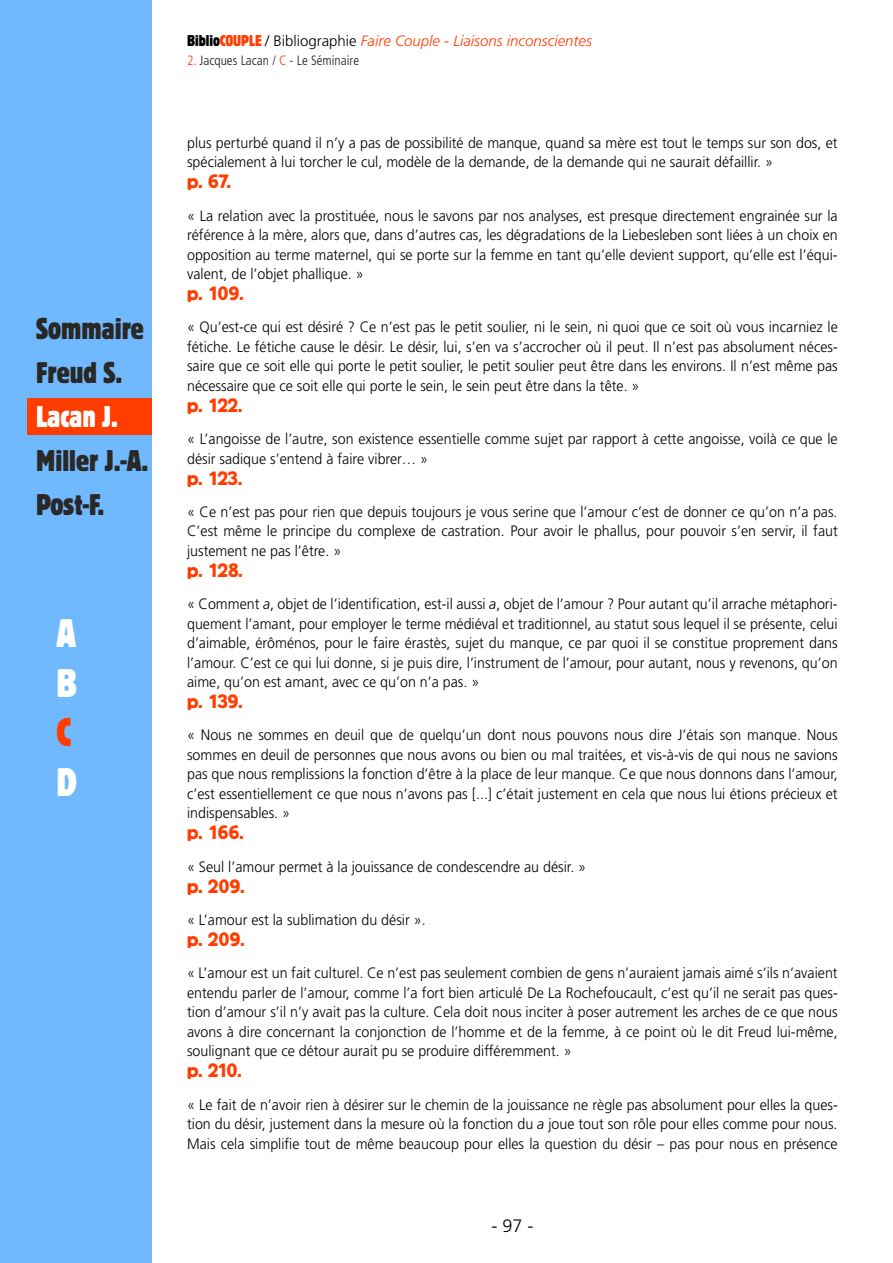
<style>
.page{position:relative;width:893px;height:1263px;background:#fff}
.page>*{position:absolute;margin:0;border:0;box-sizing:border-box;transform-origin:0 0}
.t1{font:42px/49.8px "C Block";color:#fff}
.t2{font:42px "C Block";color:#ff3d00}
.t3{font:31.5px/43.8px "C Block";color:#2a2827}
.t4{font:31.5px "C Block";color:#fff}
.t5{font:19.5px "Block BE";color:#ff3d00}
.t6{font:300 18px "Frutiger";color:#000}
.t7{font:300 15px/19.5px "Frutiger";color:#000;text-align:justify;scale:.95 1}
.t8{font:italic 300 15px "Frutiger";color:#ff3d00}
.t9{font:300 condensed 13.5px "Frutiger";color:#1e1e1c}
.s1{font-family:"C Block";font-weight:400;font-style:normal;font-size:16.5px;color:#000}
.s2{font-family:"C Block";font-weight:400;font-style:normal;font-size:16.5px}
.s3{font-style:normal;color:#000}
.s4{color:#ff3d00}
.s5{font-style:italic}
</style>
<div class="page">
<div style="left:0;top:0;width:152px;height:1263px;background:#71b9ff"></div>
<div style="left:28px;top:398px;width:124px;height:36px;background:#ff3d00"></div>
<h2 class="t3" style="left:36px;top:309px;width:109px">Sommaire</h2>
<h2 class="t3" style="left:36px;top:353px;width:88px">Freud S.</h2>
<h2 class="t4" style="left:36px;top:395px;width:84px">Lacan J.</h2>
<h2 class="t3" style="left:36px;top:441px;width:114px">Miller J.-A.<br>Post-F.</h2>
<h1 class="t1" style="left:56px;top:611px;width:22px">A<br>B</h1>
<h1 class="t2" style="left:56px;top:704px;width:17px">C</h1>
<h1 class="t1" style="left:56px;top:761px;width:22px">D</h1>
<p class="t8" style="left:187px;top:32px;width:406px"><span class="s1">Biblio</span><span class="s2">COUPLE</span> <span class="s3">/ Bibliographie</span> Faire Couple - Liaisons inconscientes</p>
<p class="t9" style="left:187px;top:53px;width:174px"><span class="s4">2.</span> Jacques Lacan / <span class="s4">C</span> - Le Séminaire</p>
<p class="t7" style="left:187px;top:133px;width:686px">plus perturbé quand il n’y a pas de possibilité de manque, quand sa mère est tout le temps sur son dos, et spécialement à lui torcher le cul, modèle de la demande, de la demande qui ne saurait défaillir. »</p>
<h3 class="t5" style="left:187px;top:171px;width:45px">p. 67.</h3>
<p class="t7" style="left:187px;top:206px;width:686px">« La relation avec la prostituée, nous le savons par nos analyses, est presque directement engrainée sur la référence à la mère, alors que, dans d’autres cas, les dégradations de la Liebesleben sont liées à un choix en opposition au terme maternel, qui se porte sur la femme en tant qu’elle devient support, qu’elle est l’équi&shy;valent, de l’objet phallique. »</p>
<h3 class="t5" style="left:187px;top:282px;width:58px">p. 109.</h3>
<p class="t7" style="left:187px;top:317px;width:686px">« Qu’est-ce qui est désiré ? Ce n’est pas le petit soulier, ni le sein, ni quoi que ce soit où vous incarniez le fétiche. Le fétiche cause le désir. Le désir, lui, s’en va s’accrocher où il peut. Il n’est pas absolument néces&shy;saire que ce soit elle qui porte le petit soulier, le petit soulier peut être dans les environs. Il n’est même pas nécessaire que ce soit elle qui porte le sein, le sein peut être dans la tête. »</p>
<h3 class="t5" style="left:187px;top:394px;width:57px">p. 122.</h3>
<p class="t7" style="left:187px;top:429px;width:686px">« L’angoisse de l’autre, son existence essentielle comme sujet par rapport à cette angoisse, voilà ce que le désir sadique s’entend à faire vibrer… »</p>
<h3 class="t5" style="left:187px;top:467px;width:57px">p. 123.</h3>
<p class="t7" style="left:187px;top:502px;width:686px">« Ce n’est pas pour rien que depuis toujours je vous serine que l’amour c’est de donner ce qu’on n’a pas.<br>C’est même le principe du complexe de castration. Pour avoir le phallus, pour pouvoir s’en servir, il faut justement ne pas l’être. »</p>
<h3 class="t5" style="left:187px;top:559px;width:57px">p. 128.</h3>
<p class="t7" style="left:187px;top:594px;width:686px">« Comment <span class="s5">a</span>, objet de l’identification, est-il aussi <span class="s5">a</span>, objet de l’amour ? Pour autant qu’il arrache métaphori&shy;quement l’amant, pour employer le terme médiéval et traditionnel, au statut sous lequel il se présente, celui d’aimable, érôménos, pour le faire érastès, sujet du manque, ce par quoi il se constitue proprement dans l’amour. C’est ce qui lui donne, si je puis dire, l’instrument de l’amour, pour autant, nous y revenons, qu’on aime, qu’on est amant, avec ce qu’on n’a pas. »</p>
<h3 class="t5" style="left:187px;top:690px;width:57px">p. 139.</h3>
<p class="t7" style="left:187px;top:725px;width:686px">« Nous ne sommes en deuil que de quelqu’un dont nous pouvons nous dire J’étais son manque. Nous sommes en deuil de personnes que nous avons ou bien ou mal traitées, et vis-à-vis de qui nous ne savions pas que nous remplissions la fonction d’être à la place de leur manque. Ce que nous donnons dans l’amour, c’est essentiellement ce que nous n’avons pas [...] c’était justement en cela que nous lui étions précieux et indispensables. »</p>
<h3 class="t5" style="left:187px;top:822px;width:58px">p. 166.</h3>
<p class="t7" style="left:187px;top:857px;width:422px">« Seul l’amour permet à la jouissance de condescendre au désir. »</p>
<h3 class="t5" style="left:187px;top:875px;width:59px">p. 209.</h3>
<p class="t7" style="left:187px;top:910px;width:253px">« L’amour est la sublimation du désir ».</p>
<h3 class="t5" style="left:187px;top:928px;width:59px">p. 209.</h3>
<p class="t7" style="left:187px;top:963px;width:686px">« L’amour est un fait culturel. Ce n’est pas seulement combien de gens n’auraient jamais aimé s’ils n’avaient entendu parler de l’amour, comme l’a fort bien articulé De La Rochefoucault, c’est qu’il ne serait pas ques&shy;tion d’amour s’il n’y avait pas la culture. Cela doit nous inciter à poser autrement les arches de ce que nous avons à dire concernant la conjonction de l’homme et de la femme, à ce point où le dit Freud lui-même, soulignant que ce détour aurait pu se produire différemment. »</p>
<h3 class="t5" style="left:187px;top:1059px;width:56px">p. 210.</h3>
<p class="t7" style="left:187px;top:1094px;width:686px">« Le fait de n’avoir rien à désirer sur le chemin de la jouissance ne règle pas absolument pour elles la ques&shy;tion du désir, justement dans la mesure où la fonction du <span class="s5">a</span> joue tout son rôle pour elles comme pour nous.<br>Mais cela simplifie tout de même beaucoup pour elles la question du désir – pas pour nous en présence</p>
<p class="t6" style="left:491px;top:1215px;width:44px">- 97 -</p>
</div>
